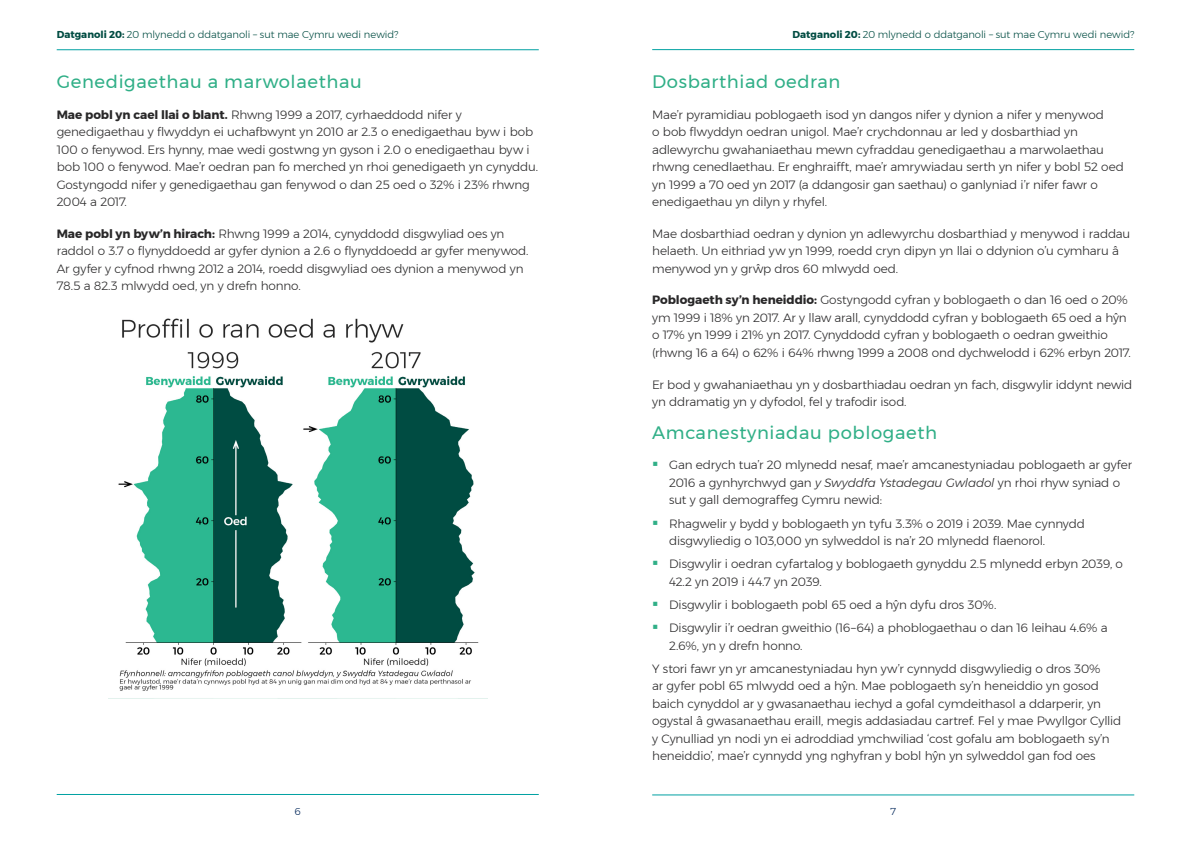
<style>
.page{position:relative;width:1191px;height:842px;background:#fff}
.page>*{position:absolute;margin:0;border:0;box-sizing:border-box;transform-origin:0 0}
.t1{font:18px "Montserrat";letter-spacing:.035em;color:#30af87}
.t2{font:300 12px/17.5px "Montserrat";letter-spacing:-.015em;color:#292829}
.t3{font:300 10px "Montserrat";letter-spacing:-.005em;color:#004c42}
.t4{font:300 10px "Montserrat";color:#002659}
.s1{font-weight:700}
.s2{font-style:italic}
</style>
<div class="page">
<hr style="left:57px;top:794px;width:482px;height:1px;background:#00a1a2">
<hr style="left:652px;top:795px;width:482px;height:1px;background:#00a1a2">
<hr style="left:652px;top:49px;width:482px;height:1px;background:#00a1a2">
<hr style="left:57px;top:49px;width:482px;height:1px;background:#00a1a2">
<img style="left:118px;top:318px;width:361px;height:373px">
<p class="t3" style="left:57px;top:27px;width:343px"><span class="s1">Datganoli 20:</span> 20 mlynedd o ddatganoli – sut mae Cymru wedi newid?</p>
<p class="t3" style="left:792px;top:27px;width:343px"><span class="s1">Datganoli 20:</span> 20 mlynedd o ddatganoli – sut mae Cymru wedi newid?</p>
<h1 class="t1" style="left:57px;top:68px;width:307px">Genedigaethau a marwolaethau</h1>
<p class="t2" style="left:57px;top:105px;width:483px"><span class="s1">Mae pobl yn cael llai o blant.</span> Rhwng 1999 a 2017, cyrhaeddodd nifer y genedigaethau y flwyddyn ei uchafbwynt yn 2010 ar 2.3 o enedigaethau byw i bob 100 o fenywod. Ers hynny, mae wedi gostwng yn gyson i 2.0 o enedigaethau byw i bob 100 o fenywod. Mae’r oedran pan fo merched yn rhoi genedigaeth yn cynyddu.<br>Gostyngodd nifer y genedigaethau gan fenywod o dan 25 oed o 32% i 23% rhwng 2004 a 2017.</p>
<p class="t2" style="left:57px;top:225px;width:473px"><span class="s1">Mae pobl yn byw’n hirach:</span> Rhwng 1999 a 2014, cynyddodd disgwyliad oes yn raddol o 3.7 o flynyddoedd ar gyfer dynion a 2.6 o flynyddoedd ar gyfer menywod.<br>Ar gyfer y cyfnod rhwng 2012 a 2014, roedd disgwyliad oes dynion a menywod yn 78.5 a 82.3 mlwydd oed, yn y drefn honno.</p>
<h1 class="t1" style="left:652px;top:68px;width:190px">Dosbarthiad oedran</h1>
<p class="t2" style="left:652px;top:105px;width:473px">Mae’r pyramidiau poblogaeth isod yn dangos nifer y dynion a nifer y menywod<br>o bob flwyddyn oedran unigol. Mae’r crychdonnau ar led y dosbarthiad yn adlewyrchu gwahaniaethau mewn cyfraddau genedigaethau a marwolaethau rhwng cenedlaethau. Er enghraifft, mae’r amrywiadau serth yn nifer y bobl 52 oed yn 1999 a 70 oed yn 2017 (a ddangosir gan saethau) o ganlyniad i’r nifer fawr o enedigaethau yn dilyn y rhyfel.</p>
<p class="t2" style="left:652px;top:225px;width:480px">Mae dosbarthiad oedran y dynion yn adlewyrchu dosbarthiad y menywod i raddau helaeth. Un eithriad yw yn 1999, roedd cryn dipyn yn llai o ddynion o’u cymharu â menywod yn y grŵp dros 60 mlwydd oed.</p>
<p class="t2" style="left:652px;top:291px;width:480px"><span class="s1">Poblogaeth sy’n heneiddio:</span> Gostyngodd cyfran y boblogaeth o dan 16 oed o 20% ym 1999 i 18% yn 2017. Ar y llaw arall, cynyddodd cyfran y boblogaeth 65 oed a hŷn o 17% yn 1999 i 21% yn 2017. Cynyddodd cyfran y boblogaeth o oedran gweithio (rhwng 16 a 64) o 62% i 64% rhwng 1999 a 2008 ond dychwelodd i 62% erbyn 2017.</p>
<p class="t2" style="left:652px;top:375px;width:482px">Er bod y gwahaniaethau yn y dosbarthiadau oedran yn fach, disgwylir iddynt newid yn ddramatig yn y dyfodol, fel y trafodir isod.</p>
<h1 class="t1" style="left:652px;top:419px;width:286px">Amcanestyniadau poblogaeth</h1>
<p class="t2" style="left:669px;top:456px;width:464px">Gan edrych tua’r 20 mlynedd nesaf, mae’r amcanestyniadau poblogaeth ar gyfer<br>2016 a gynhyrchwyd gan <span class="s2">y Swyddfa Ystadegau Gwladol</span> yn rhoi rhyw syniad o sut y gall demograffeg Cymru newid:</p>
<p class="t2" style="left:669px;top:514px;width:417px">Rhagwelir y bydd y boblogaeth yn tyfu 3.3% o 2019 i 2039. Mae cynnydd disgwyliedig o 103,000 yn sylweddol is na’r 20 mlynedd flaenorol.</p>
<p class="t2" style="left:669px;top:555px;width:455px">Disgwylir i oedran cyfartalog y boblogaeth gynyddu 2.5 mlynedd erbyn 2039, o<br>42.2 yn 2019 i 44.7 yn 2039.</p>
<p class="t2" style="left:669px;top:593px;width:440px;line-height:23.2px">Disgwylir i boblogaeth pobl 65 oed a hŷn dyfu dros 30%.<br>Disgwylir i’r oedran gweithio (16–64) a phoblogaethau o dan 16 leihau 4.6% a</p>
<p class="t2" style="left:652px;top:633px;width:450px;line-height:23.2px;text-indent:17px">2.6%, yn y drefn honno.<br>Y stori fawr yn yr amcanestyniadau hyn yw’r cynnydd disgwyliedig o dros 30%</p>
<p class="t2" style="left:652px;top:677px;width:470px">ar gyfer pobl 65 mlwydd oed a hŷn. Mae poblogaeth sy’n heneiddio yn gosod baich cynyddol ar y gwasanaethau iechyd a gofal cymdeithasol a ddarperir, yn ogystal â gwasanaethau eraill, megis addasiadau cartref. Fel y mae Pwyllgor Cyllid y Cynulliad yn nodi yn ei adroddiad ymchwiliad ‘cost gofalu am boblogaeth sy’n heneiddio’, mae’r cynnydd yng nghyfran y bobl hŷn yn sylweddol gan fod oes</p>
<p class="t4" style="left:294px;top:804px;width:8px">6</p>
<p class="t4" style="left:890px;top:804px;width:7px">7</p>
</div>
